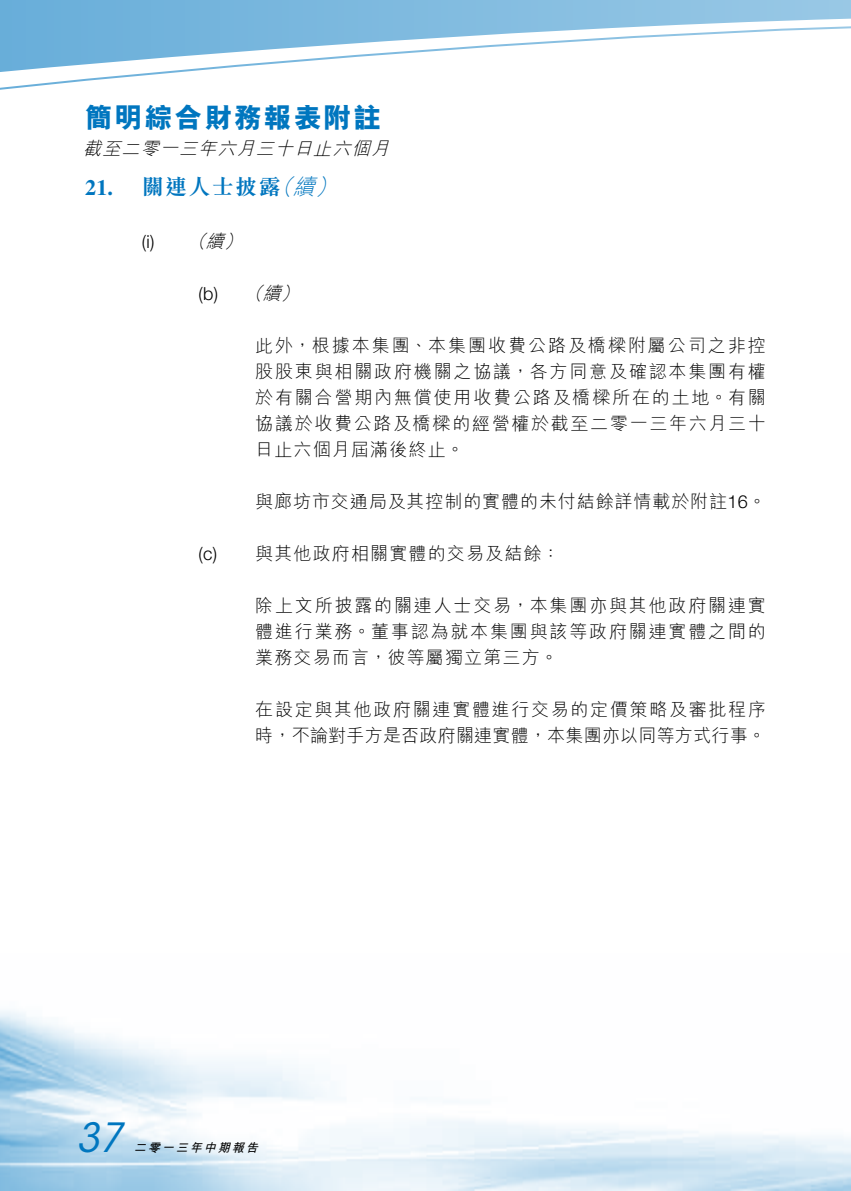
<style>
.page{position:relative;width:851px;height:1191px;background:#fff}
.page>*{position:absolute;margin:0;border:0;box-sizing:border-box;transform-origin:0 0}
.t1{font:italic 40px "ITC Avant Garde Std";color:#0076bf}
.t2{font:800 28px "M Hei HK";letter-spacing:.065em;color:#0076bf}
._03_Subhead_1{font:700 22px "M Sung HK";letter-spacing:.06em;color:#0076bf}
._03_Subhead_1-2{font:italic 300 22px "M Hei HK";color:#0076bf}
._03_Subhead_1-3{font:700 22px "Times LT Std";color:#0076bf}
._01_Body_Text{font:300 18px/26px "M Hei HK";letter-spacing:.095em;color:#000;text-align:justify}
._01_Body_Text-2{font:300 18px "M Hei HK";letter-spacing:.05em;color:#000}
._01_Body_Text-3{font:italic 300 18px "M Hei HK";color:#000}
._01_Body_Text-4{font:300 18px "M Hei HK";letter-spacing:.065em;color:#000}
._01_Body_Text-5{font:300 18px "Helvetica Neue LT Std";color:#000}
.t3{font:italic 700 12px "M Hei HK";color:#000}
.s1{font-family:"Helvetica Neue LT Std"}
</style>
<div class="page">
<svg style="left:850px;top:0;width:1px;height:29px"></svg>
<img style="left:0;top:1010px;width:850px;height:181px">
<svg style="left:0;top:0;width:850px;height:90px"></svg>
<h2 class="t2" style="left:85px;top:103px;width:298px">簡明綜合財務報表附註</h2>
<p class="_01_Body_Text-3" style="left:83px;top:139px;width:312px">截至二零一三年六月三十日止六個月</p>
<p class="_03_Subhead_1-3" style="left:85px;top:175px;width:30px">21.</p>
<p class="_03_Subhead_1-2" style="left:293px;top:176px;width:29px">續</p>
<p class="_03_Subhead_1-2" style="left:270px;top:176px;width:29px">（</p>
<p class="_03_Subhead_1-2" style="left:315px;top:176px;width:29px">(</p>
<p class="_03_Subhead_1" style="left:142px;top:176px;width:140px">關連人士披露</p>
<p class="_01_Body_Text-3" style="left:206px;top:232px;width:24px">續</p>
<p class="_01_Body_Text-5" style="left:142px;top:230px;width:14px">i( )</p>
<p class="_01_Body_Text-3" style="left:188px;top:232px;width:24px">（</p>
<p class="_01_Body_Text-3" style="left:224px;top:232px;width:24px">(</p>
<p class="_01_Body_Text-3" style="left:263px;top:284px;width:24px">續</p>
<p class="_01_Body_Text-5" style="left:198px;top:282px;width:21px">b( )</p>
<p class="_01_Body_Text-3" style="left:244px;top:284px;width:24px">（</p>
<p class="_01_Body_Text" style="left:255px;top:332px;width:512px">此外，根據本集團、本集團收費公路及橋樑附屬公司之非控股股東與相關政府機關之協議，各方同意及確認本集團有權於有關合營期內無償使用收費公路及橋樑所在的土地。有關協議於收費公路及橋樑的經營權於截至二零一三年六月三十日止六個月屆滿後終止。</p>
<p class="_01_Body_Text-2" style="left:255px;top:492px;width:512px">與廊坊市交通局及其控制的實體的未付結餘詳情載於附註<span class="s1">16</span>。</p>
<p class="_01_Body_Text-4" style="left:255px;top:544px;width:306px">與其他政府相關實體的交易及結餘：</p>
<p class="_01_Body_Text-3" style="left:281px;top:284px;width:24px">(</p>
<p class="_01_Body_Text-5" style="left:198px;top:542px;width:20px">)c(</p>
<p class="_01_Body_Text" style="left:255px;top:592px;width:512px">除上文所披露的關連人士交易，本集團亦與其他政府關連實體進行業務。董事認為就本集團與該等政府關連實體之間的業務交易而言，彼等屬獨立第三方。</p>
<p class="_01_Body_Text" style="left:255px;top:696px;width:512px">在設定與其他政府關連實體進行交易的定價策略及審批程序時，不論對手方是否政府關連實體，本集團亦以同等方式行事。</p>
<h1 class="t1" style="left:76px;top:1113px;width:48px">37</h1>
<p class="t3" style="left:134px;top:1138px;width:129px">二零一三年中期報告</p>
</div>
